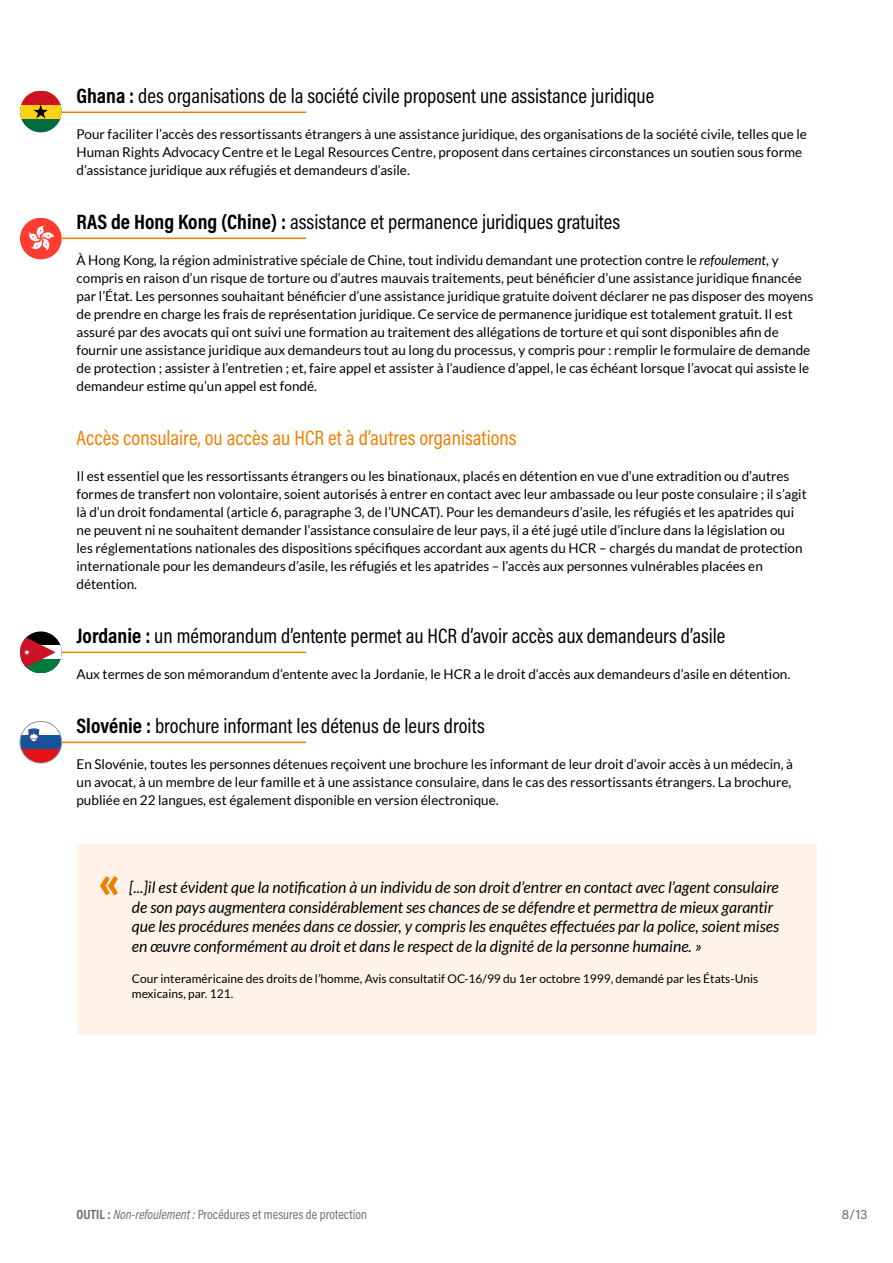
<style>
.page{position:relative;width:893px;height:1263px;background:#fff}
.page>*{position:absolute;margin:0;border:0;box-sizing:border-box;transform-origin:0 0}
.t1{font:900 45px "Lato";color:#f07f00}
.t2{font:21px "Acumin Pro Cond";color:#000}
.t3{font:21px "Acumin Pro Cond";color:#f07f00}
.t4{font:italic 15.75px/19.5px "Lato";color:#000}
.t5{font:13.5px/18px "Lato";color:#000}
.t6{font:13.5px "Acumin Pro Cond";color:#706f6f}
.t7{font:13.5px "Acumin Pro";color:#706f6f}
.t8{font:12px/14.4px "Lato";color:#000}
.s1{font-weight:700}
.s2{font-style:italic}
</style>
<div class="page">
<hr style="left:47px;top:112px;width:259px;height:1px;background:#f07f00">
<hr style="left:47px;top:238px;width:259px;height:1px;background:#f07f00">
<hr style="left:47px;top:652px;width:259px;height:1px;background:#f07f00">
<hr style="left:47px;top:742px;width:259px;height:1px;background:#f07f00">
<div style="left:20px;top:91px;width:42px;height:41px;background:#006b3f;border-radius:21px"></div>
<svg style="left:20px;top:91px;width:42px;height:27px"></svg>
<div style="left:20px;top:218px;width:42px;height:41px;background:#ff3c2f;border-radius:21px"></div>
<svg style="left:29px;top:226px;width:25px;height:25px"></svg>
<svg style="left:20px;top:631px;width:42px;height:42px"></svg>
<div style="left:20px;top:645px;width:42px;height:14px;background:#fff"></div>
<svg style="left:56px;top:659px;width:5px;height:8px"></svg>
<svg style="left:20px;top:631px;width:36px;height:42px"></svg>
<div style="left:20px;top:721px;width:42px;height:42px;background:#e31118;border-radius:21px"></div>
<div style="left:20px;top:721px;width:42px;height:28px;background:#13549d"></div>
<svg style="left:20px;top:721px;width:42px;height:14px"></svg>
<svg style="left:28px;top:728px;width:11px;height:14px"></svg>
<div style="left:20px;top:721px;width:42px;height:42px;border:1px solid #9d9d9c;border-radius:50%"></div>
<div style="left:77px;top:844px;width:739px;height:189px;background:#fff3e9"></div>
<h2 class="t2" style="left:77px;top:82px;width:579px"><span class="s1">Ghana :</span> des organisations de la société civile proposent une assistance juridique</h2>
<p class="t5" style="left:77px;top:125px;width:732px">Pour faciliter l’accès des ressortissants étrangers à une assistance juridique, des organisations de la société civile, telles que le<br>Human Rights Advocacy Centre et le Legal Resources Centre, proposent dans certaines circonstances un soutien sous forme d’assistance juridique aux réfugiés et demandeurs d’asile.</p>
<h2 class="t2" style="left:77px;top:208px;width:545px"><span class="s1">RAS de Hong Kong (Chine) :</span> assistance et permanence juridiques gratuites</h2>
<p class="t5" style="left:77px;top:251px;width:738px">À Hong Kong, la région administrative spéciale de Chine, tout individu demandant une protection contre le <span class="s2">refoulement</span>, y compris en raison d’un risque de torture ou d’autres mauvais traitements, peut bénéficier d’une assistance juridique financée par l’État. Les personnes souhaitant bénéficier d’une assistance juridique gratuite doivent déclarer ne pas disposer des moyens de prendre en charge les frais de représentation juridique. Ce service de permanence juridique est totalement gratuit. Il est assuré par des avocats qui ont suivi une formation au traitement des allégations de torture et qui sont disponibles afin de fournir une assistance juridique aux demandeurs tout au long du processus, y compris pour : remplir le formulaire de demande de protection ; assister à l’entretien ; et, faire appel et assister à l’audience d’appel, le cas échéant lorsque l’avocat qui assiste le demandeur estime qu’un appel est fondé.</p>
<h2 class="t3" style="left:77px;top:424px;width:442px">Accès consulaire, ou accès au HCR et à d’autres organisations</h2>
<p class="t5" style="left:77px;top:467px;width:732px">Il est essentiel que les ressortissants étrangers ou les binationaux, placés en détention en vue d’une extradition ou d’autres formes de transfert non volontaire, soient autorisés à entrer en contact avec leur ambassade ou leur poste consulaire ; il s’agit là d’un droit fondamental (article 6, paragraphe 3, de l’UNCAT). Pour les demandeurs d’asile, les réfugiés et les apatrides qui ne peuvent ni ne souhaitent demander l’assistance consulaire de leur pays, il a été jugé utile d’inclure dans la législation ou<br>les réglementations nationales des dispositions spécifiques accordant aux agents du HCR – chargés du mandat de protection internationale pour les demandeurs d’asile, les réfugiés et les apatrides – l’accès aux personnes vulnérables placées en détention.</p>
<h2 class="t2" style="left:77px;top:622px;width:650px"><span class="s1">Jordanie :</span> un mémorandum d’entente permet au HCR d’avoir accès aux demandeurs d’asile</h2>
<p class="t5" style="left:77px;top:665px;width:715px">Aux termes de son mémorandum d’entente avec la Jordanie, le HCR a le droit d’accès aux demandeurs d’asile en détention.</p>
<h2 class="t2" style="left:77px;top:712px;width:410px"><span class="s1">Slovénie :</span> brochure informant les détenus de leurs droits</h2>
<p class="t5" style="left:77px;top:755px;width:718px">En Slovénie, toutes les personnes détenues reçoivent une brochure les informant de leur droit d’avoir accès à un médecin, à un avocat, à un membre de leur famille et à une assistance consulaire, dans le cas des ressortissants étrangers. La brochure, publiée en 22 langues, est également disponible en version électronique.</p>
<h1 class="t1" style="left:98px;top:855px;width:24px">«</h1>
<p class="t4" style="left:129px;top:878px;width:651px">[...]il est évident que la notification à un individu de son droit d’entrer en contact avec l’agent consulaire de son pays augmentera considérablement ses chances de se défendre et permettra de mieux garantir que les procédures menées dans ce dossier, y compris les enquêtes effectuées par la police, soient mises en œuvre conformément au droit et dans le respect de la dignité de la personne humaine. »</p>
<p class="t8" style="left:132px;top:971px;width:628px">Cour interaméricaine des droits de l’homme, Avis consultatif OC-16/99 du 1er octobre 1999, demandé par les États-Unis mexicains, par. 121.</p>
<p class="t6" style="left:77px;top:1206px;width:292px"><span class="s1">OUTIL :</span> <span class="s2">Non-refoulement :</span> Procédures et mesures de protection</p>
<p class="t7" style="left:842px;top:1205px;width:27px">8/13</p>
</div>
